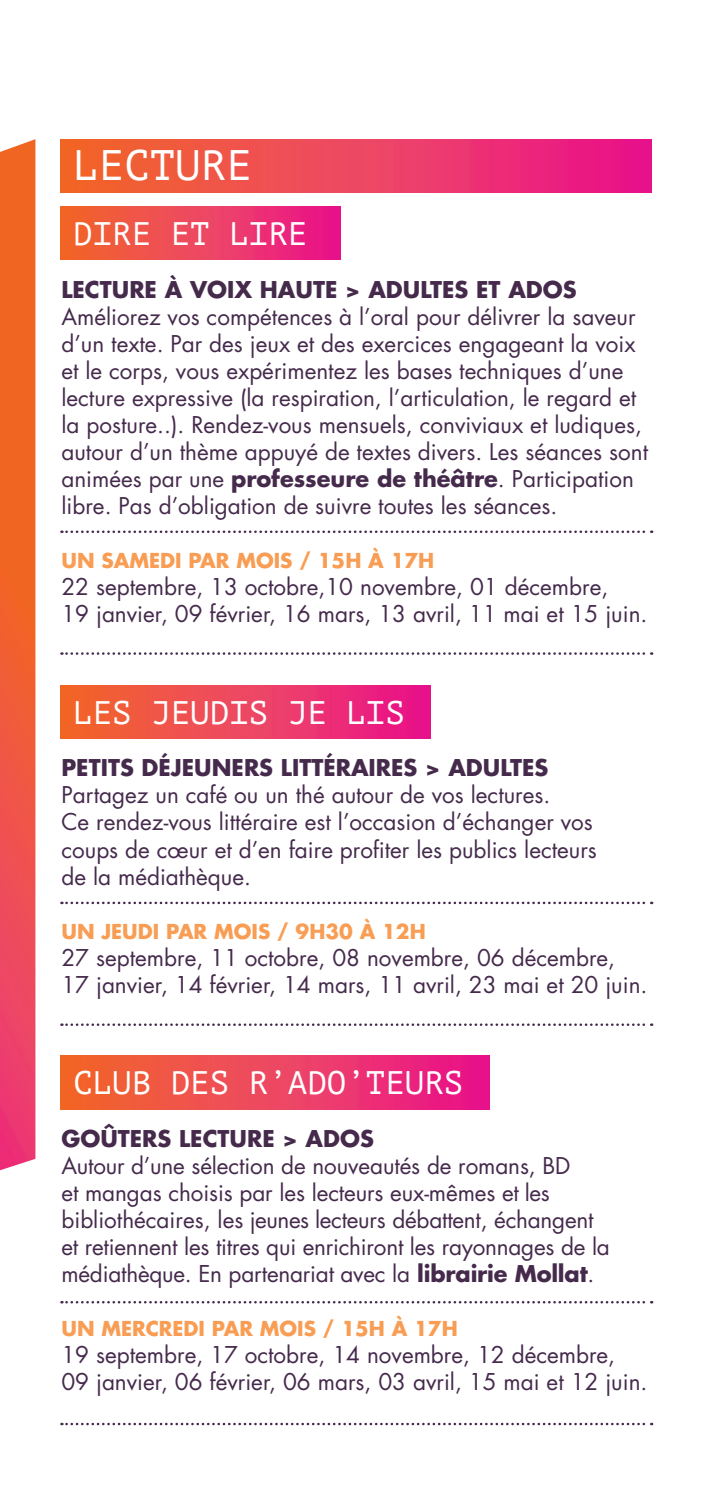
<style>
.page{position:relative;width:709px;height:1489px;background:#fff}
.page>*{position:absolute;margin:0;border:0;box-sizing:border-box;transform-origin:0 0}
.t1{font:42.5px "PT Mono";color:#fff}
.t2{font:32.5px "PT Mono";color:#fff}
.t3{font:22.5px/27px "Futura Std";color:#452a4c}
.t4{font:700 22.5px "Futura Std";color:#452a4c}
.t5{font:700 20px "Futura Std";color:#f89d53}
.s1{font-weight:700}
</style>
<div class="page">
<div style="left:60px;top:139px;width:591px;height:53px;background:linear-gradient(to right,#f26d2a,#e91691)"></div>
<div style="left:60px;top:206px;width:280px;height:54px;background:linear-gradient(to right,#f26d2a,#e91691)"></div>
<div style="left:60px;top:685px;width:370px;height:53px;background:linear-gradient(to right,#f26d2a,#e91691)"></div>
<div style="left:60px;top:1055px;width:429px;height:54px;background:linear-gradient(to right,#f26d2a,#e91691)"></div>
<svg style="left:0;top:139px;width:35px;height:1031px;background:#ef5a3e"></svg>
<svg style="left:61px;top:530px;width:591px;height:3px"></svg>
<svg style="left:61px;top:901px;width:591px;height:3px"></svg>
<svg style="left:61px;top:1301px;width:591px;height:2px"></svg>
<svg style="left:61px;top:652px;width:591px;height:2px"></svg>
<svg style="left:61px;top:1023px;width:591px;height:2px"></svg>
<svg style="left:61px;top:1422px;width:591px;height:3px"></svg>
<h1 class="t1" style="left:73px;top:141px;width:180px">LECTURE</h1>
<h2 class="t2" style="left:73px;top:215px;width:235px">DIRE ET LIRE</h2>
<p class="t4" style="left:61px;top:274px;width:516px">LECTURE À VOIX HAUTE &gt; ADULTES ET ADOS</p>
<p class="t3" style="left:61px;top:303px;width:588px">Améliorez vos compétences à l’oral pour délivrer la saveur d’un texte. Par des jeux et des exercices engageant la voix et le corps, vous expérimentez les bases techniques d’une lecture expressive (la respiration, l’articulation, le regard et la posture..). Rendez-vous mensuels, conviviaux et ludiques, autour d’un thème appuyé de textes divers. Les séances sont animées par une <span class="s1">professeure de théâtre</span>. Participation libre. Pas d’obligation de suivre toutes les séances.</p>
<p class="t5" style="left:61px;top:547px;width:374px">UN SAMEDI PAR MOIS / 15H À 17H</p>
<p class="t3" style="left:61px;top:573px;width:587px">22 septembre, 13 octobre,10 novembre, 01 décembre,<br>19 janvier, 09 février, 16 mars, 13 avril, 11 mai et 15 juin.</p>
<h2 class="t2" style="left:73px;top:693px;width:333px">LES JEUDIS JE LIS</h2>
<p class="t4" style="left:61px;top:753px;width:488px">PETITS DÉJEUNERS LITTÉRAIRES &gt; ADULTES</p>
<p class="t3" style="left:61px;top:782px;width:537px">Partagez un café ou un thé autour de vos lectures.<br>Ce rendez-vous littéraire est l’occasion d’échanger vos coups de cœur et d’en faire profiter les publics lecteurs de la médiathèque.</p>
<p class="t5" style="left:61px;top:917px;width:366px">UN JEUDI PAR MOIS / 9H30 À 12H</p>
<p class="t3" style="left:61px;top:944px;width:587px">27 septembre, 11 octobre, 08 novembre, 06 décembre,<br>17 janvier, 14 février, 14 mars, 11 avril, 23 mai et 20 juin.</p>
<h2 class="t2" style="left:73px;top:1064px;width:392px">CLUB DES R’ADO’TEURS</h2>
<p class="t4" style="left:61px;top:1123px;width:314px">GOÛTERS LECTURE &gt; ADOS</p>
<p class="t3" style="left:61px;top:1152px;width:550px">Autour d’une sélection de nouveautés de romans, BD<br>et mangas choisis par les lecteurs eux-mêmes et les bibliothécaires, les jeunes lecteurs débattent, échangent et retiennent les titres qui enrichiront les rayonnages de la médiathèque. En partenariat avec la <span class="s1">librairie Mollat</span>.</p>
<p class="t5" style="left:61px;top:1315px;width:398px">UN MERCREDI PAR MOIS / 15H À 17H</p>
<p class="t3" style="left:61px;top:1341px;width:587px">19 septembre, 17 octobre, 14 novembre, 12 décembre,<br>09 janvier, 06 février, 06 mars, 03 avril, 15 mai et 12 juin.</p>
</div>
